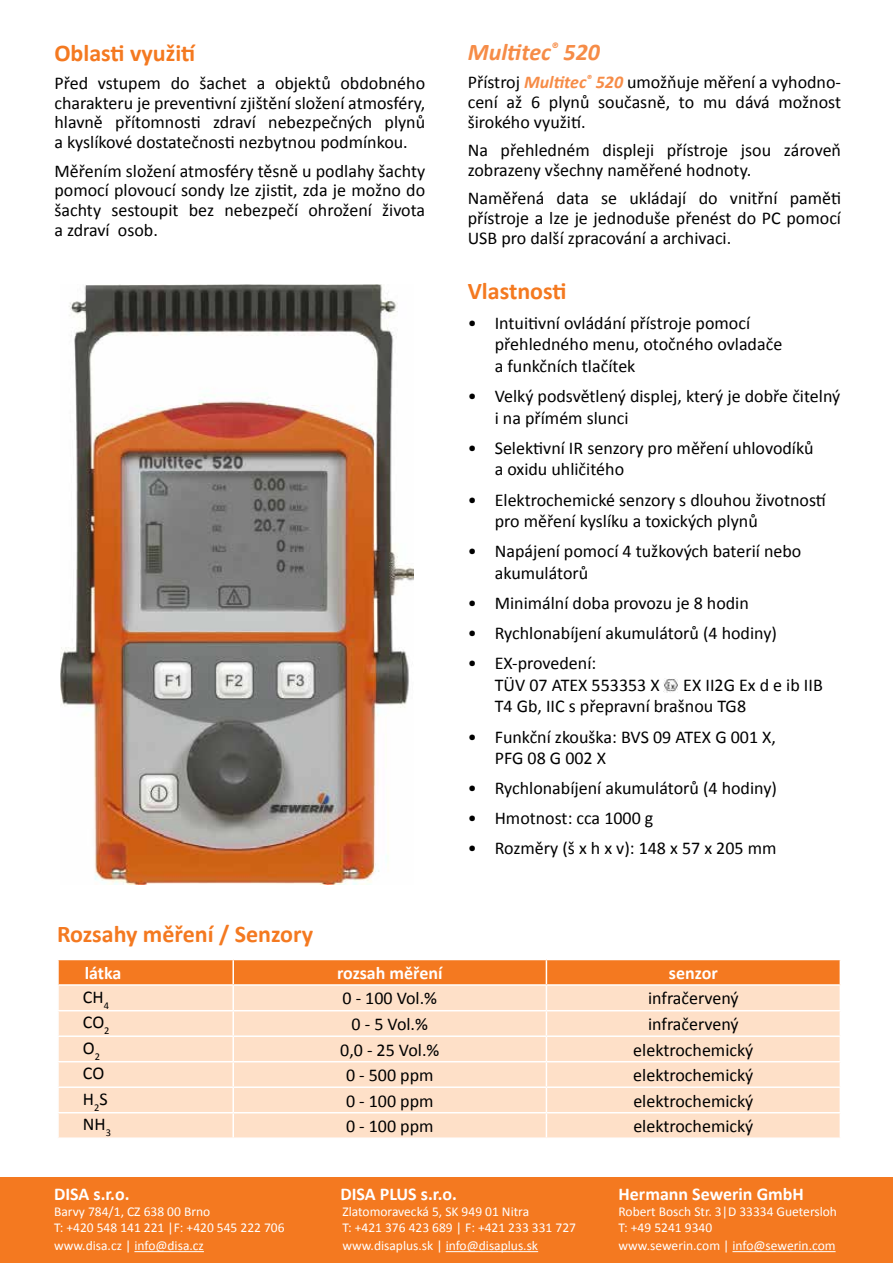
<style>
.page{position:relative;width:893px;height:1263px;background:#fff}
.page>*{position:absolute;margin:0;border:0;box-sizing:border-box;transform-origin:0 0}
.t1{font:700 24px "Calibri";color:#f47920}
.t2{font:italic 700 24px "Calibri";color:#f68c47}
.t3{font:18px/19.8px "Calibri";color:#000}
.t4{font:700 18px "Calibri";color:#fff}
.t5{font:13.5px "Calibri";color:#fff}
.s1{font-weight:700;font-style:italic;color:#f68c47}
</style>
<div class="page">
<img style="left:664px;top:679px;width:13px;height:14px">
<svg style="left:58px;top:960px;width:783px;height:177px;background:#fcd3b4"></svg>
<hr style="left:57px;top:984px;width:176px;height:2px;background:#fff">
<hr style="left:233px;top:984px;width:313px;height:2px;background:#fff">
<hr style="left:546px;top:984px;width:295px;height:2px;background:#fff">
<img style="left:61px;top:284px;width:352px;height:600px">
<div style="left:0;top:1178px;width:893px;height:85px;background:#f47920"></div>
<hr style="left:134px;top:1251px;width:70px;height:1px;background:#fff">
<hr style="left:446px;top:1251px;width:92px;height:1px;background:#fff">
<hr style="left:732px;top:1251px;width:104px;height:1px;background:#fff">
<h1 class="t1" style="left:54px;top:37px;width:143px">Oblasti využití</h1>
<p class="t3" style="left:54px;top:73px;width:372px;text-align:justify">Před vstupem do šachet a objektů obdobného charakteru je preventivní zjištění složení atmosféry, hlavně přítomnosti zdraví nebezpečných plynů a kyslíkové dostatečnosti nezbytnou podmínkou.</p>
<p class="t3" style="left:54px;top:161px;width:372px;text-align:justify">Měřením složení atmosféry těsně u podlahy šachty pomocí plovoucí sondy lze zjistit, zda je možno do šachty sestoupit bez nebezpečí ohrožení života a zdraví osob.</p>
<h1 class="t2" style="left:468px;top:35px;width:134px">Multitec<sup>®</sup> 520</h1>
<p class="t3" style="left:468px;top:73px;width:375px;text-align:justify">Přístroj <span class="s1">Multitec</span><sup>®</sup> <span class="s1">520</span> umožňuje měření a vyhodno&shy;cení až 6 plynů současně, to mu dává možnost širokého využití.</p>
<p class="t3" style="left:468px;top:140px;width:375px">Na přehledném displeji přístroje jsou zároveň zobrazeny všechny naměřené hodnoty.</p>
<p class="t3" style="left:468px;top:189px;width:375px;text-align:justify">Naměřená data se ukládají do vnitřní paměti přístroje a lze je jednoduše přenést do PC pomocí USB pro další zpracování a archivaci.</p>
<h1 class="t1" style="left:468px;top:275px;width:100px">Vlastnosti</h1>
<p class="t3" style="left:495px;top:312px;width:289px;line-height:21.6px;text-indent:-27px">• Intuitivní ovládání přístroje pomocí přehledného menu, otočného ovladače a funkčních tlačítek</p>
<p class="t3" style="left:495px;top:385px;width:347px;line-height:21.6px;text-indent:-27px">• Velký podsvětlený displej, který je dobře čitelný i na přímém slunci</p>
<p class="t3" style="left:495px;top:437px;width:320px;line-height:21.6px;text-indent:-27px">• Selektivní IR senzory pro měření uhlovodíků a oxidu uhličitého</p>
<p class="t3" style="left:495px;top:489px;width:333px;line-height:21.6px;text-indent:-27px">• Elektrochemické senzory s dlouhou životností pro měření kyslíku a toxických plynů</p>
<p class="t3" style="left:495px;top:540px;width:308px;line-height:21.6px;text-indent:-27px">• Napájení pomocí 4 tužkových baterií nebo akumulátorů</p>
<p class="t3" style="left:468px;top:593px;width:283px">• Minimální doba provozu je 8 hodin</p>
<p class="t3" style="left:468px;top:623px;width:311px">• Rychlonabíjení akumulátorů (4 hodiny)</p>
<p class="t3" style="left:495px;top:652px;width:167px;line-height:21.6px;text-indent:-27px">• EX-provedení:<br>TÜV 07 ATEX 553353 X</p>
<p class="t3" style="left:495px;top:674px;width:330px;line-height:21.6px;text-indent:189px">EX II2G Ex d e ib IIB<br>T4 Gb, IIC s přepravní brašnou TG8</p>
<p class="t3" style="left:495px;top:726px;width:283px;line-height:21.6px;text-indent:-27px">• Funkční zkouška: BVS 09 ATEX G 001 X,<br>PFG 08 G 002 X</p>
<p class="t3" style="left:468px;top:778px;width:311px">• Rychlonabíjení akumulátorů (4 hodiny)</p>
<p class="t3" style="left:468px;top:808px;width:187px">• Hmotnost: cca 1000 g</p>
<p class="t3" style="left:468px;top:839px;width:310px">• Rozměry (š x h x v): 148 x 57 x 205 mm</p>
<h1 class="t1" style="left:57px;top:919px;width:257px">Rozsahy měření / Senzory</h1>
<p class="t4" style="left:85px;top:961px;width:38px">látka</p>
<p class="t4" style="left:337px;top:961px;width:107px">rozsah měření</p>
<p class="t4" style="left:669px;top:961px;width:50px">senzor</p>
<p class="t3" style="left:83px;top:987px;width:28px">CH<sub>4</sub></p>
<p class="t3" style="left:342px;top:989px;width:96px">0 - 100 Vol.%</p>
<p class="t3" style="left:648px;top:989px;width:92px">infračervený</p>
<p class="t3" style="left:83px;top:1013px;width:28px">CO<sub>2</sub></p>
<p class="t3" style="left:352px;top:1014px;width:78px">0 - 5 Vol.%</p>
<p class="t3" style="left:648px;top:1014px;width:92px">infračervený</p>
<p class="t3" style="left:83px;top:1038px;width:19px">O<sub>2</sub></p>
<p class="t3" style="left:340px;top:1040px;width:101px">0,0 - 25 Vol.%</p>
<p class="t3" style="left:633px;top:1040px;width:122px">elektrochemický</p>
<p class="t3" style="left:83px;top:1064px;width:23px">CO</p>
<p class="t3" style="left:346px;top:1065px;width:89px">0 - 500 ppm</p>
<p class="t3" style="left:633px;top:1065px;width:122px">elektrochemický</p>
<p class="t3" style="left:83px;top:1089px;width:26px">H<sub>2</sub>S</p>
<p class="t3" style="left:346px;top:1091px;width:89px">0 - 100 ppm</p>
<p class="t3" style="left:633px;top:1091px;width:122px">elektrochemický</p>
<p class="t3" style="left:83px;top:1115px;width:30px">NH<sub>3</sub></p>
<p class="t3" style="left:346px;top:1116px;width:89px">0 - 100 ppm</p>
<p class="t3" style="left:633px;top:1116px;width:122px">elektrochemický</p>
<p class="t4" style="left:54px;top:1182px;width:77px">DISA s.r.o.</p>
<p class="t4" style="left:340px;top:1182px;width:118px">DISA PLUS s.r.o.</p>
<p class="t4" style="left:619px;top:1182px;width:187px">Hermann Sewerin GmbH</p>
<p class="t5" style="left:54px;top:1203px;width:158px">Barvy 784/1, CZ 638 00 Brno</p>
<p class="t5" style="left:342px;top:1203px;width:188px">Zlatomoravecká 5, SK 949 01 Nitra</p>
<p class="t5" style="left:619px;top:1203px;width:220px">Robert Bosch Str. 3|D 33334 Guetersloh</p>
<p class="t5" style="left:54px;top:1219px;width:232px">T: +420 548 141 221 |F: +420 545 222 706</p>
<p class="t5" style="left:342px;top:1219px;width:235px">T: +421 376 423 689 | F: +421 233 331 727</p>
<p class="t5" style="left:619px;top:1219px;width:95px">T: +49 5241 9340</p>
<p class="t5" style="left:54px;top:1237px;width:151px">www.disa.cz | info@disa.cz</p>
<p class="t5" style="left:342px;top:1237px;width:197px">www.disaplus.sk | info@disaplus.sk</p>
<p class="t5" style="left:618px;top:1237px;width:219px">www.sewerin.com | info@sewerin.com</p>
</div>
